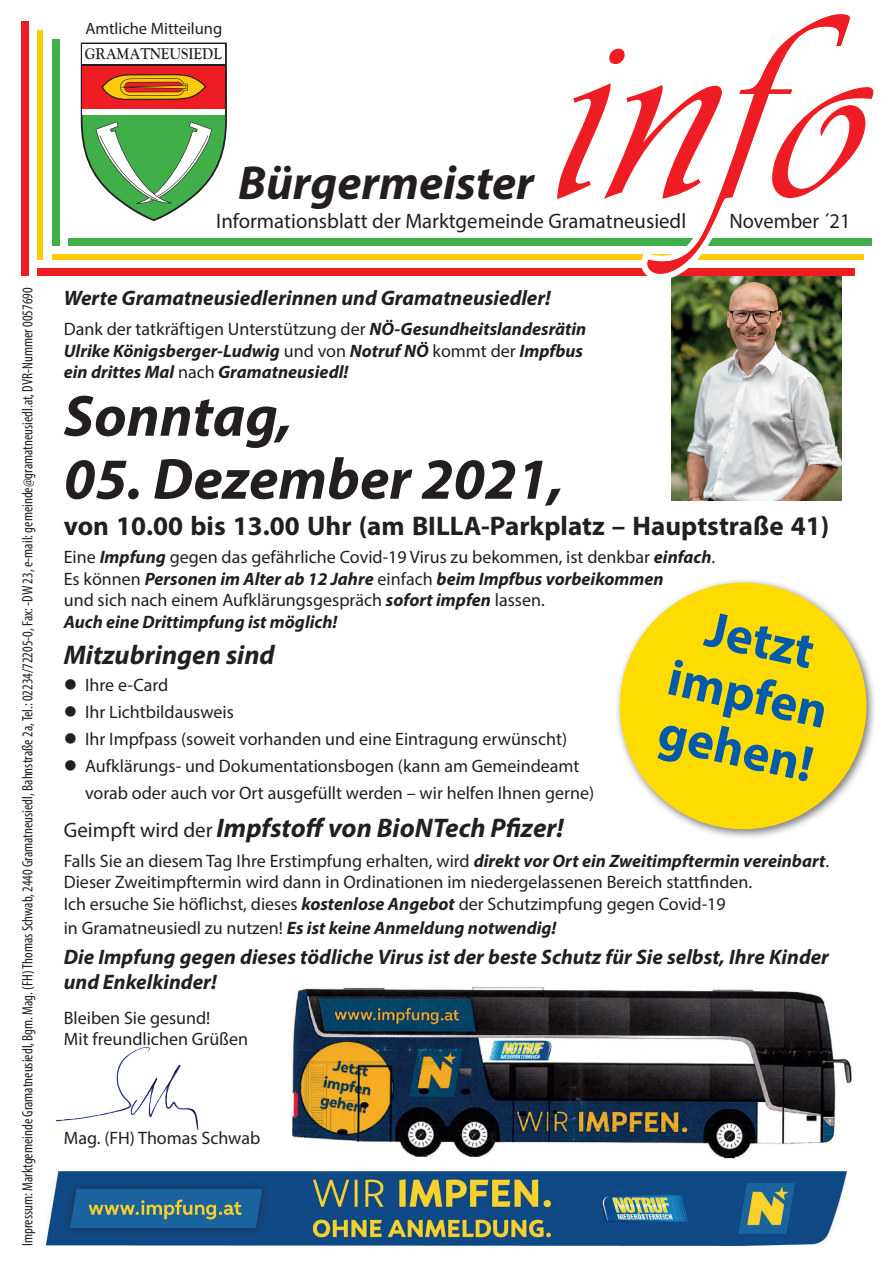
<style>
.page{position:relative;width:893px;height:1263px;background:#fff}
.page>*{position:absolute;margin:0;border:0;box-sizing:border-box;transform-origin:0 0}
.t1{font:276px "Vivaldii";color:#ee1d23}
.t2{font:italic 700 58.5px "Myriad Pro";color:#231f20}
.t3{font:700 51px/55.5px "Myriad Pro";color:#015aaa;text-align:center}
.t4{font:italic 700 48px "Myriad Pro";color:#231f20}
.t5{font:italic 700 27px "Myriad Pro";color:#231f20}
.t6{font:700 27px "Myriad Pro";color:#231f20}
.t7{font:italic 700 21px/25.2px "Myriad Pro";color:#231f20}
.t8{font:21px "Myriad Pro";color:#231f20}
.t9{font:18px/21.6px "Myriad Pro";color:#231f20}
.t10{font:italic 700 18px/21.6px "Myriad Pro";color:#231f20}
.t11{font:16.5px "Myriad Pro";color:#231f20}
.t12{font:700 16.35px "Goudy Old Style T";color:#231f20;scale:.9 1}
.t13{font:condensed 15px "Myriad Pro";color:#231f20}
.s1{font-weight:400;font-style:normal}
.s2{font-weight:700;font-style:italic}
.s3{font-weight:400;font-style:normal;font-size:21px}
</style>
<div class="page">
<img style="left:672px;top:284px;width:170px;height:217px">
<svg style="left:81px;top:43px;width:146px;height:178px"></svg>
<div style="left:83px;top:44px;width:142px;height:20px;background:#fff"></div>
<div style="left:21px;top:21px;width:8px;height:255px;background:#ee1d23"></div>
<div style="left:52px;top:40px;width:8px;height:206px;background:#40ae49"></div>
<div style="left:37px;top:30px;width:6px;height:230px;background:#feca0a"></div>
<div style="left:37px;top:268px;width:818px;height:8px;background:#ee1d23"></div>
<div style="left:68px;top:238px;width:804px;height:8px;background:#40ae49"></div>
<div style="left:52px;top:254px;width:811px;height:6px;background:#feca0a"></div>
<svg style="left:641px;top:14px;width:209px;height:270px"></svg>
<img style="left:292px;top:986px;width:560px;height:173px">
<img style="left:47px;top:1172px;width:799px;height:74px">
<div style="left:615px;top:577px;width:263px;height:263px;background:#231f20;opacity:.6"></div>
<div style="left:620px;top:583px;width:246px;height:246px;background:#ffdc01;border-radius:50%"></div>
<img style="left:56px;top:1047px;width:143px;height:84px">
<p class="t13" style="left:18px;top:1246px;width:960px;rotate:-90deg">Impressum: Marktgemeinde Gramatneusiedl, Bgm. Mag. (FH) Thomas Schwab, 2440 Gramatneusiedl, Bahnstraße 2a, Tel.: 02234/72205-0, Fax: -DW 23, e-mail: gemeinde@gramatneusiedl.at, DVR-Nummer 0057690</p>
<h1 class="t1" style="left:554px;top:-51px;width:366px">info</h1>
<p class="t11" style="left:85px;top:18px;width:138px">Amtliche Mitteilung</p>
<p class="t12" style="left:85px;top:44px;width:154px">GRAMATNEUSIEDL</p>
<h3 class="t4" style="left:238px;top:151px;width:297px">Bürgermeister</h3>
<p class="t8" style="left:216px;top:208px;width:472px">Informationsblatt der Marktgemeinde Gramatneusiedl</p>
<p class="t8" style="left:729px;top:208px;width:123px">November ´21</p>
<p class="t7" style="left:64px;top:285px;width:489px">Werte Gramatneusiedlerinnen und Gramatneusiedler!</p>
<p class="t10" style="left:64px;top:317px;width:524px"><span class="s1">Dank der tatkräftigen Unterstützung der</span> NÖ-Gesundheitslandesrätin<br>Ulrike Königsberger-Ludwig <span class="s1">und von</span> Notruf NÖ <span class="s1">kommt der</span> Impfbus ein drittes Mal <span class="s1">nach</span> Gramatneusiedl!</p>
<h2 class="t2" style="left:64px;top:378px;width:230px">Sonntag,</h2>
<h2 class="t2" style="left:64px;top:441px;width:501px">05. Dezember 2021,</h2>
<h3 class="t6" style="left:64px;top:508px;width:767px">von 10.00 bis 13.00 Uhr (am BILLA-Parkplatz – Hauptstraße 41)</h3>
<p class="t9" style="left:64px;top:546px;width:653px">Eine <span class="s2">Impfung</span> gegen das gefährliche Covid-19 Virus zu bekommen, ist denkbar <span class="s2">einfach</span>.<br>Es können <span class="s2">Personen im Alter ab 12 Jahre</span> einfach <span class="s2">beim Impfbus vorbeikommen<br></span>und sich nach einem Aufklärungsgespräch <span class="s2">sofort impfen</span> lassen.<br><span class="s2">Auch eine Drittimpfung ist möglich!</span></p>
<h3 class="t5" style="left:64px;top:637px;width:212px">Mitzubringen sind</h3>
<p class="t9" style="left:64px;top:674px;width:106px">● Ihre e-Card</p>
<p class="t9" style="left:64px;top:701px;width:172px">● Ihr Lichtbildausweis</p>
<p class="t9" style="left:64px;top:728px;width:505px">● Ihr Impfpass (soweit vorhanden und eine Eintragung erwünscht)</p>
<p class="t9" style="left:85px;top:752px;width:511px;line-height:27px;text-indent:-21px">● Aufklärungs- und Dokumentationsbogen (kann am Gemeindeamt vorab oder auch vor Ort ausgefüllt werden – wir helfen Ihnen gerne)</p>
<h3 class="t5" style="left:64px;top:810px;width:502px"><span class="s3">Geimpft wird der</span> Impfstoff von BioNTech Pfizer!</h3>
<p class="t9" style="left:64px;top:849px;width:767px">Falls Sie an diesem Tag Ihre Erstimpfung erhalten, wird <span class="s2">direkt vor Ort ein Zweitimpftermin vereinbart</span>.<br>Dieser Zweitimpftermin wird dann in Ordinationen im niedergelassenen Bereich stattfinden.<br>Ich ersuche Sie höflichst, dieses <span class="s2">kostenlose Angebot</span> der Schutzimpfung gegen Covid-19</p>
<p class="t10" style="left:64px;top:916px;width:494px"><span class="s1">in Gramatneusiedl zu nutzen!</span> Es ist keine Anmeldung notwendig!</p>
<p class="t7" style="left:64px;top:943px;width:767px">Die Impfung gegen dieses tödliche Virus ist der beste Schutz für Sie selbst, Ihre Kinder und Enkelkinder!</p>
<p class="t9" style="left:64px;top:1007px;width:186px;line-height:21px">Bleiben Sie gesund!<br>Mit freundlichen Grüßen</p>
<h3 class="t3" style="left:686px;top:594px;width:164px;rotate:12deg">Jetzt impfen gehen!</h3>
<p class="t9" style="left:64px;top:1126px;width:198px">Mag. (FH) Thomas Schwab</p>
</div>
